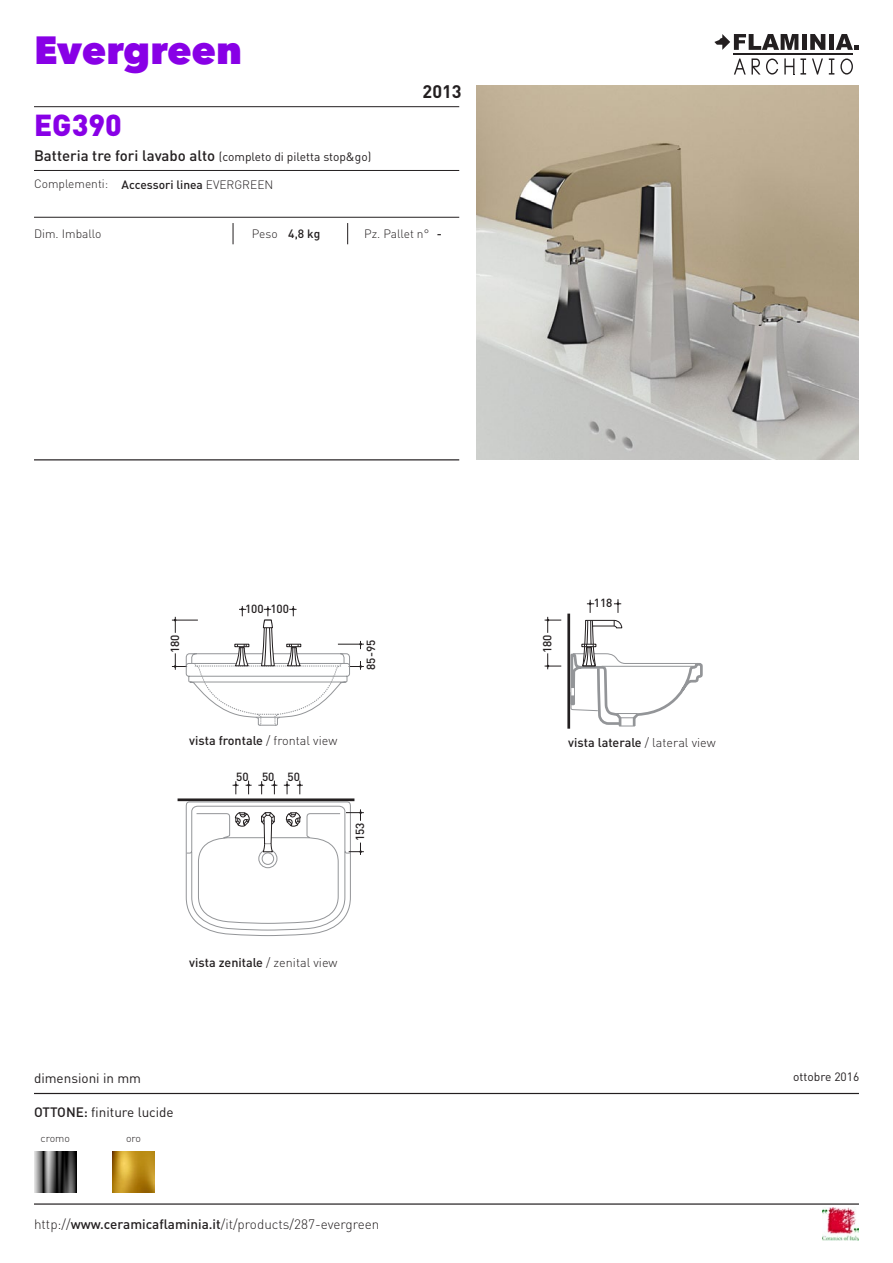
<style>
.page{position:relative;width:893px;height:1263px;background:#fff}
.page>*{position:absolute;margin:0;border:0;box-sizing:border-box;transform-origin:0 0}
.t1{font:800 39px "Avenir Next LT Pro";color:#8800e6}
.t2{font:900 30px "DIN";color:#8800e6}
.t3{font:700 18px "DIN";color:#231f20}
.t4{font:300 13.5px "DIN";color:#231f20}
.t5{font:13.5px "DIN";color:#231f20}
.t6{font:500 12.6px "DIN";color:#231f20}
.t7{font:12px "DIN";color:#231f20}
.t8{font:300 12px "DIN";color:#231f20}
.t9{font:500 12px "DIN";color:#231f20}
.t10{font:500 11.7px "DIN";color:#231f20}
.t11{font:300 10.5px "DIN";color:#231f20}
.s1{font-weight:500;font-size:15px}
.s2{font-weight:500}
.s3{font-weight:300}
</style>
<div class="page">
<hr style="left:34px;top:1203px;width:825px;height:2px;background:#231f20">
<img style="left:822px;top:1208px;width:37px;height:32px">
<hr style="left:34px;top:459px;width:425px;height:1px;background:#231f20">
<hr style="left:34px;top:106px;width:425px;height:1px;background:#231f20">
<hr style="left:34px;top:170px;width:425px;height:1px;background:#231f20">
<div style="left:802px;top:34px;width:5px;height:16px;background:#231f20"></div>
<svg style="left:810px;top:34px;width:15px;height:16px"></svg>
<div style="left:829px;top:34px;width:5px;height:16px;background:#231f20"></div>
<hr style="left:734px;top:54px;width:119px;height:1px;background:#231f20">
<svg style="left:800px;top:58px;width:6px;height:17px"></svg>
<svg style="left:829px;top:58px;width:5px;height:17px"></svg>
<svg style="left:784px;top:58px;width:10px;height:17px"></svg>
<svg style="left:812px;top:58px;width:11px;height:17px"></svg>
<svg style="left:714px;top:34px;width:84px;height:16px"></svg>
<svg style="left:836px;top:34px;width:23px;height:16px"></svg>
<svg style="left:840px;top:58px;width:13px;height:17px"></svg>
<svg style="left:734px;top:58px;width:44px;height:17px"></svg>
<img style="left:476px;top:85px;width:383px;height:374px">
<hr style="left:34px;top:1093px;width:825px;height:1px;background:#231f20">
<svg style="left:186px;top:780px;width:169px;height:156px"></svg>
<svg style="left:587px;top:600px;width:7px;height:13px"></svg>
<svg style="left:614px;top:599px;width:7px;height:14px"></svg>
<svg style="left:233px;top:781px;width:6px;height:13px"></svg>
<svg style="left:246px;top:781px;width:6px;height:13px"></svg>
<svg style="left:284px;top:781px;width:6px;height:13px"></svg>
<svg style="left:297px;top:781px;width:6px;height:13px"></svg>
<svg style="left:258px;top:781px;width:6px;height:13px"></svg>
<svg style="left:271px;top:781px;width:6px;height:13px"></svg>
<svg style="left:346px;top:809px;width:18px;height:12px"></svg>
<svg style="left:349px;top:842px;width:15px;height:13px"></svg>
<svg style="left:545px;top:617px;width:16px;height:16px"></svg>
<svg style="left:545px;top:653px;width:16px;height:16px"></svg>
<hr style="left:178px;top:798px;width:176px;height:3px;background:#231f20">
<hr style="left:567px;top:614px;width:3px;height:115px;background:#231f20">
<svg style="left:286px;top:812px;width:15px;height:15px"></svg>
<svg style="left:261px;top:812px;width:14px;height:40px"></svg>
<svg style="left:235px;top:812px;width:15px;height:15px"></svg>
<svg style="left:172px;top:606px;width:192px;height:120px"></svg>
<svg style="left:569px;top:620px;width:134px;height:109px"></svg>
<img style="left:34px;top:1151px;width:42px;height:42px">
<img style="left:113px;top:1151px;width:41px;height:42px">
<svg style="left:233px;top:223px;width:1px;height:21px"></svg>
<svg style="left:347px;top:223px;width:1px;height:21px"></svg>
<hr style="left:34px;top:217px;width:425px;height:1px;background:#231f20">
<h1 class="t1" style="left:34px;top:26px;width:210px">Evergreen</h1>
<h2 class="t2" style="left:34px;top:105px;width:89px">EG390</h2>
<p class="t7" style="left:34px;top:149px;width:339px"><span class="s1">Batteria tre fori lavabo alto</span> (completo di piletta stop&amp;go)</p>
<p class="t8" style="left:34px;top:177px;width:241px">Complementi: <span class="s2">Accessori linea</span> Evergreen</p>
<h3 class="t3" style="left:423px;top:79px;width:41px">2013</h3>
<p class="t8" style="left:34px;top:226px;width:69px">Dim. Imballo</p>
<p class="t9" style="left:252px;top:226px;width:70px"><span class="s3">Peso</span> 4,8 kg</p>
<p class="t8" style="left:364px;top:226px;width:79px">Pz. Pallet n° <span class="s2">-</span></p>
<p class="t10" style="left:167px;top:653px;width:20px;rotate:-90deg">180</p>
<p class="t10" style="left:245px;top:601px;width:46px">100 100</p>
<p class="t10" style="left:363px;top:670px;width:31px;rotate:-90deg">85-95</p>
<p class="t10" style="left:540px;top:653px;width:20px;rotate:-90deg">180</p>
<p class="t10" style="left:594px;top:596px;width:20px">118</p>
<p class="t6" style="left:189px;top:733px;width:150px">vista frontale <span class="s3">/ frontal view</span></p>
<p class="t6" style="left:568px;top:734px;width:149px">vista laterale <span class="s3">/ lateral view</span></p>
<p class="t10" style="left:236px;top:769px;width:65px">50 50 50</p>
<p class="t10" style="left:353px;top:841px;width:20px;rotate:-90deg">153</p>
<p class="t6" style="left:189px;top:955px;width:150px">vista zenitale <span class="s3">/ zenital view</span></p>
<p class="t5" style="left:34px;top:1069px;width:109px">dimensioni in mm</p>
<p class="t7" style="left:793px;top:1069px;width:68px">ottobre 2016</p>
<p class="t5" style="left:34px;top:1103px;width:141px"><span class="s2">Ottone:</span> finiture lucide</p>
<p class="t11" style="left:41px;top:1132px;width:31px">cromo</p>
<p class="t11" style="left:126px;top:1132px;width:16px">oro</p>
<p class="t4" style="left:34px;top:1216px;width:347px">http://<span class="s2">www.ceramicaflaminia.it</span>/it/products/287-evergreen</p>
</div>
